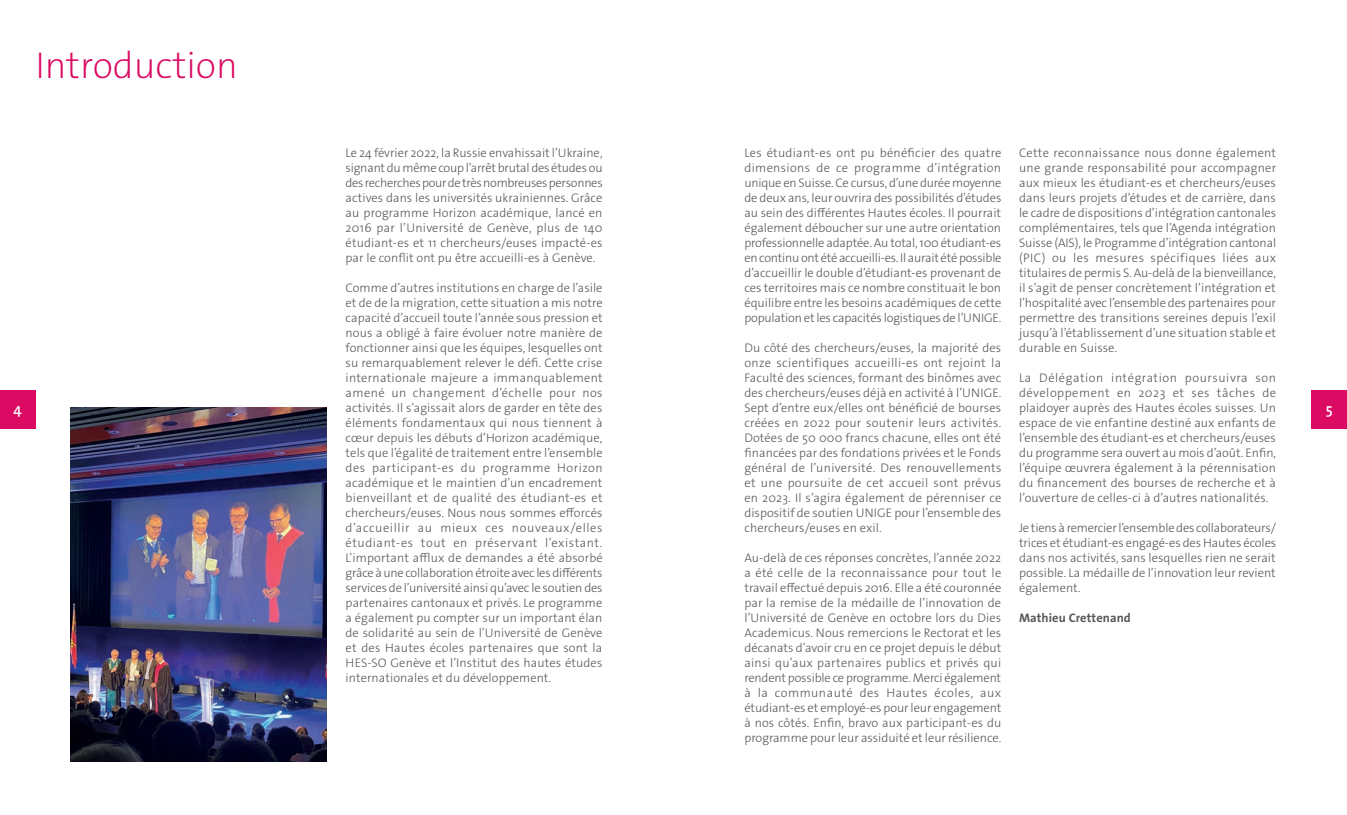
<style>
.page{position:relative;width:1347px;height:815px;background:#fff}
.page>*{position:absolute;margin:0;border:0;box-sizing:border-box;transform-origin:0 0}
.t1{font:200 37.5px "The Sans Os F";color:#db0a62}
.t2{font:600 15px "The Sans Os F";color:#fff}
.t3{font:300 12.5px/15px "The Sans Os F";letter-spacing:.005em;color:#57585a;text-align:justify}
.t4{font:700 12.5px "The Sans Os F";letter-spacing:.005em;color:#57585a}
</style>
<div class="page">
<img style="left:71px;top:407px;width:255px;height:355px">
<div style="left:1311px;top:390px;width:35px;height:39px;background:#db0a62"></div>
<div style="left:0;top:390px;width:35px;height:39px;background:#db0a62"></div>
<h1 class="t1" style="left:35px;top:42px;width:204px">Introduction</h1>
<p class="t3" style="left:345px;top:145px;width:259px">Le 24 février 2022, la Russie envahissait l’Ukraine, signant du même coup l’arrêt brutal des études ou des recherches pour de très nombreuses personnes actives dans les universités ukrainiennes. Grâce au programme Horizon académique, lancé en 2016 par l’Université de Genève, plus de 140 étudiant-es et 11 chercheurs/euses impacté-es par le conflit ont pu être accueilli-es à Genève.</p>
<p class="t3" style="left:345px;top:280px;width:259px">Comme d’autres institutions en charge de l’asile et de de la migration, cette situation a mis notre capacité d’accueil toute l’année sous pression et nous a obligé à faire évoluer notre manière de fonctionner ainsi que les équipes, lesquelles ont su remarquablement relever le défi. Cette crise internationale majeure a immanquablement amené un changement d’échelle pour nos activités. Il s’agissait alors de garder en tête des éléments fondamentaux qui nous tiennent à cœur depuis les débuts d’Horizon académique, tels que l’égalité de traitement entre l’ensemble des participant-es du programme Horizon académique et le maintien d’un encadrement bienveillant et de qualité des étudiant-es et chercheurs/euses. Nous nous sommes efforcés d’accueillir au mieux ces nouveaux/elles étudiant-es tout en préservant l’existant.<br>L’important afflux de demandes a été absorbé grâce à une collaboration étroite avec les différents services de l’université ainsi qu’avec le soutien des partenaires cantonaux et privés. Le programme a également pu compter sur un important élan de solidarité au sein de l’Université de Genève et des Hautes écoles partenaires que sont la HES-SO Genève et l’Institut des hautes études internationales et du développement.</p>
<p class="t3" style="left:744px;top:145px;width:259px">Les étudiant-es ont pu bénéficier des quatre dimensions de ce programme d’intégration unique en Suisse. Ce cursus, d’une durée moyenne de deux ans, leur ouvrira des possibilités d’études au sein des différentes Hautes écoles. Il pourrait également déboucher sur une autre orientation professionnelle adaptée. Au total, 100 étudiant-es en continu ont été accueilli-es. Il aurait été possible d’accueillir le double d’étudiant-es provenant de ces territoires mais ce nombre constituait le bon équilibre entre les besoins académiques de cette population et les capacités logistiques de l’UNIGE.</p>
<p class="t3" style="left:744px;top:340px;width:258px">Du côté des chercheurs/euses, la majorité des onze scientifiques accueilli-es ont rejoint la Faculté des sciences, formant des binômes avec des chercheurs/euses déjà en activité à l’UNIGE.<br>Sept d’entre eux/elles ont bénéficié de bourses créées en 2022 pour soutenir leurs activités.<br>Dotées de 50 000 francs chacune, elles ont été financées par des fondations privées et le Fonds général de l’université. Des renouvellements et une poursuite de cet accueil sont prévus en 2023. Il s’agira également de pérenniser ce dispositif de soutien UNIGE pour l’ensemble des chercheurs/euses en exil.</p>
<p class="t3" style="left:744px;top:550px;width:258px">Au-delà de ces réponses concrètes, l’année 2022 a été celle de la reconnaissance pour tout le travail effectué depuis 2016. Elle a été couronnée par la remise de la médaille de l’innovation de l’Université de Genève en octobre lors du Dies Academicus. Nous remercions le Rectorat et les décanats d’avoir cru en ce projet depuis le début ainsi qu’aux partenaires publics et privés qui rendent possible ce programme. Merci également à la communauté des Hautes écoles, aux étudiant-es et employé-es pour leur engagement à nos côtés. Enfin, bravo aux participant-es du programme pour leur assiduité et leur résilience.</p>
<p class="t3" style="left:1019px;top:145px;width:259px">Cette reconnaissance nous donne également une grande responsabilité pour accompagner aux mieux les étudiant-es et chercheurs/euses dans leurs projets d’études et de carrière, dans le cadre de dispositions d’intégration cantonales complémentaires, tels que l’Agenda intégration Suisse (AIS), le Programme d’intégration cantonal (PIC) ou les mesures spécifiques liées aux titulaires de permis S. Au-delà de la bienveillance, il s’agit de penser concrètement l’intégration et l’hospitalité avec l’ensemble des partenaires pour permettre des transitions sereines depuis l’exil jusqu’à l’établissement d’une situation stable et durable en Suisse.</p>
<p class="t3" style="left:1019px;top:370px;width:258px">La Délégation intégration poursuivra son développement en 2023 et ses tâches de plaidoyer auprès des Hautes écoles suisses. Un espace de vie enfantine destiné aux enfants de l’ensemble des étudiant-es et chercheurs/euses du programme sera ouvert au mois d’août. Enfin, l’équipe œuvrera également à la pérennisation du financement des bourses de recherche et à l’ouverture de celles-ci à d’autres nationalités.</p>
<p class="t3" style="left:1019px;top:520px;width:259px">Je tiens à remercier l’ensemble des collaborateurs/ trices et étudiant-es engagé-es des Hautes écoles dans nos activités, sans lesquelles rien ne serait possible. La médaille de l’innovation leur revient également.</p>
<p class="t4" style="left:1019px;top:609px;width:113px">Mathieu Crettenand</p>
<p class="t2" style="left:14px;top:400px;width:10px">4</p>
<p class="t2" style="left:1325px;top:400px;width:8px">5</p>
</div>
